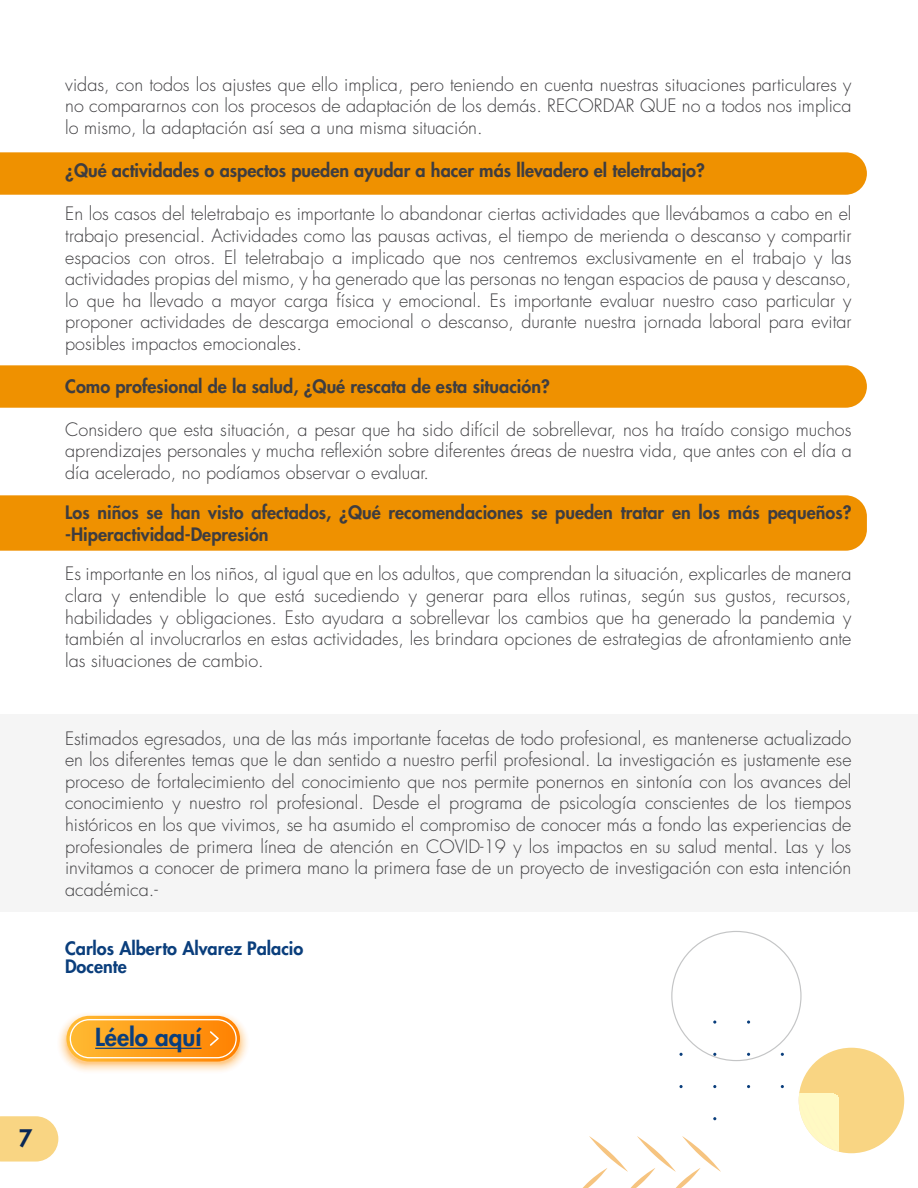
<style>
.page{position:relative;width:918px;height:1188px;background:#fff}
.page>*{position:absolute;margin:0;border:0;box-sizing:border-box;transform-origin:0 0}
.t1{font:800 24.15px "Futura Std";color:#0a3e7c}
.t2{font:800 23.55px "Futura Std";color:#092755}
.t3{font:300 18px/21.6px "Futura Std";color:#3e3d40;text-align:justify}
.t4{font:800 18px/21.6px "Futura Std";color:#3e3d40}
.t5{font:800 18px/18.6px "Futura Std";color:#0a3e7c}
</style>
<div class="page">
<div style="left:0;top:152px;width:867px;height:43px;background:#ef9100"></div>
<div style="left:0;top:365px;width:867px;height:43px;background:#ef9100"></div>
<div style="left:0;top:495px;width:867px;height:56px;background:#ef9100"></div>
<svg style="left:0;top:1116px;width:58px;height:46px;background:#f9d88e"></svg>
<div style="left:799px;top:1048px;width:105px;height:105px;background:#f9d583;border-radius:50%"></div>
<svg style="left:679px;top:1053px;width:4px;height:3px"></svg>
<svg style="left:582px;top:1085px;width:257px;height:103px"></svg>
<svg style="left:59px;top:1014px;width:189px;height:58px;background:#febb61"></svg>
<hr style="left:95px;top:1048px;width:107px;height:1px;background:#0a3e7c">
<div style="left:0;top:714px;width:918px;height:198px;background:#f5f5f5"></div>
<h2 class="t2" style="left:19px;top:1124px;width:15px">7</h2>
<p class="t3" style="left:65px;top:74px;width:788px">vidas, con todos los ajustes que ello implica, pero teniendo en cuenta nuestras situaciones particulares y no compararnos con los procesos de adaptación de los demás. RECORDAR QUE no a todos nos implica lo mismo, la adaptación así sea a una misma situación.</p>
<p class="t4" style="left:65px;top:160px;width:641px">¿Qué actividades o aspectos pueden ayudar a hacer más llevadero el teletrabajo?</p>
<p class="t3" style="left:65px;top:204px;width:788px">En los casos del teletrabajo es importante lo abandonar ciertas actividades que llevábamos a cabo en el trabajo presencial. Actividades como las pausas activas, el tiempo de merienda o descanso y compartir espacios con otros. El teletrabajo a implicado que nos centremos exclusivamente en el trabajo y las actividades propias del mismo, y ha generado que las personas no tengan espacios de pausa y descanso, lo que ha llevado a mayor carga física y emocional. Es importante evaluar nuestro caso particular y proponer actividades de descarga emocional o descanso, durante nuestra jornada laboral para evitar posibles impactos emocionales.</p>
<p class="t4" style="left:65px;top:376px;width:486px">Como profesional de la salud, ¿Qué rescata de esta situación?</p>
<p class="t3" style="left:65px;top:419px;width:788px">Considero que esta situación, a pesar que ha sido difícil de sobrellevar, nos ha traído consigo muchos aprendizajes personales y mucha reflexión sobre diferentes áreas de nuestra vida, que antes con el día a día acelerado, no podíamos observar o evaluar.</p>
<p class="t4" style="left:65px;top:502px;width:788px">Los niños se han visto afectados, ¿Qué recomendaciones se pueden tratar en los más pequeños? -Hiperactividad-Depresión</p>
<p class="t3" style="left:65px;top:564px;width:788px">Es importante en los niños, al igual que en los adultos, que comprendan la situación, explicarles de manera clara y entendible lo que está sucediendo y generar para ellos rutinas, según sus gustos, recursos, habilidades y obligaciones. Esto ayudara a sobrellevar los cambios que ha generado la pandemia y también al involucrarlos en estas actividades, les brindara opciones de estrategias de afrontamiento ante las situaciones de cambio.</p>
<p class="t3" style="left:65px;top:728px;width:788px">Estimados egresados, una de las más importante facetas de todo profesional, es mantenerse actualizado en los diferentes temas que le dan sentido a nuestro perfil profesional. La investigación es justamente ese proceso de fortalecimiento del conocimiento que nos permite ponernos en sintonía con los avances del conocimiento y nuestro rol profesional. Desde el programa de psicología conscientes de los tiempos históricos en los que vivimos, se ha asumido el compromiso de conocer más a fondo las experiencias de profesionales de primera línea de atención en COVID-19 y los impactos en su salud mental. Las y los invitamos a conocer de primera mano la primera fase de un proyecto de investigación con esta intención académica.-</p>
<p class="t5" style="left:65px;top:939px;width:240px">Carlos Alberto Alvarez Palacio<br>Docente</p>
<h1 class="t1" style="left:95px;top:1022px;width:108px">Léelo aquí</h1>
</div>
